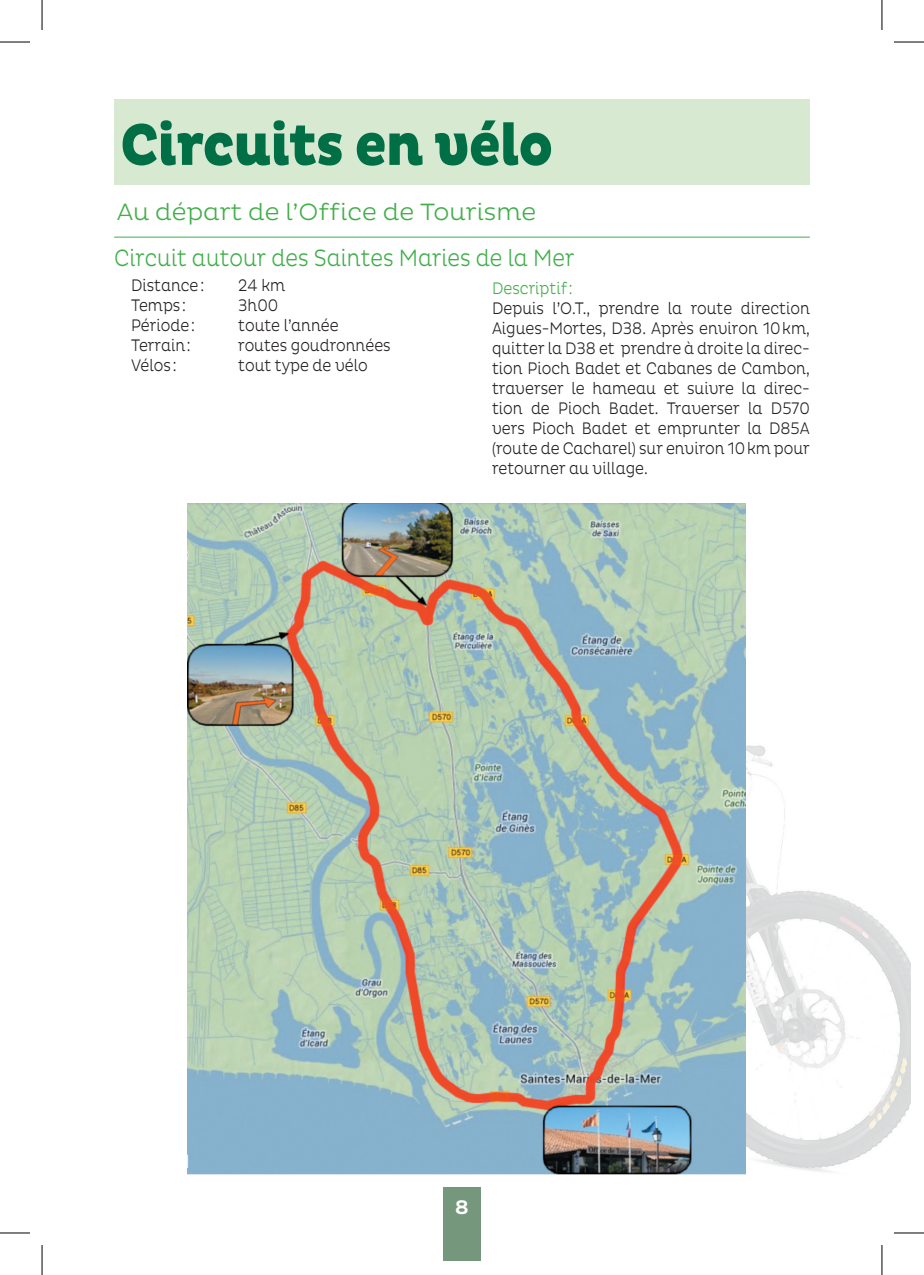
<style>
.page{position:relative;width:924px;height:1275px;background:#fff}
.page>*{position:absolute;margin:0;border:0;box-sizing:border-box;transform-origin:0 0}
.t1{font:800 60px "Pluto";letter-spacing:-.03em;color:#016f45;scale:.9 1}
.t2{font:300 24px "Pluto";color:#40ae49;scale:.85 1}
.t3{font:300 24px "Pluto";color:#40ae49}
.t4{font:500 20px "Pluto";color:#fff}
.t5{font:300 17px/20px "Pluto";color:#231f20;text-align:justify;scale:.85 1}
.t6{font:300 17px "Pluto";color:#40ae49;scale:.85 1}
</style>
<div class="page">
<div style="left:443px;top:1187px;width:37px;height:74px;background:#75977b"></div>
<img style="left:745px;top:707px;width:164px;height:468px">
<div style="left:114px;top:100px;width:695px;height:85px;background:#d8e9d2"></div>
<img style="left:187px;top:503px;width:558px;height:672px">
<hr style="left:114px;top:237px;width:695px;height:1px;background:#40ae49">
<hr style="left:0;top:42px;width:30px;height:1px;background:#000">
<hr style="left:893px;top:42px;width:30px;height:1px;background:#000">
<hr style="left:0;top:1232px;width:30px;height:1px;background:#000">
<hr style="left:893px;top:1232px;width:30px;height:1px;background:#000">
<hr style="left:42px;top:0;width:1px;height:30px;background:#000">
<hr style="left:42px;top:1245px;width:1px;height:30px;background:#000">
<hr style="left:881px;top:0;width:1px;height:30px;background:#000">
<hr style="left:881px;top:1245px;width:1px;height:30px;background:#000">
<h1 class="t1" style="left:120px;top:110px;width:483px">Circuits en vélo</h1>
<h2 class="t3" style="left:117px;top:198px;width:420px">Au départ de l’Office de Tourisme</h2>
<h2 class="t2" style="left:114px;top:244px;width:542px">Circuit autour des Saintes Maries de la Mer</h2>
<p class="t5" style="left:131px;top:276px;width:87px">Distance:</p>
<p class="t5" style="left:238px;top:276px;width:57px">24 km</p>
<p class="t5" style="left:131px;top:296px;width:66px">Temps:</p>
<p class="t5" style="left:238px;top:296px;width:49px">3h00</p>
<p class="t5" style="left:131px;top:316px;width:77px">Période:</p>
<p class="t5" style="left:238px;top:316px;width:120px">toute l’année</p>
<p class="t5" style="left:131px;top:336px;width:72px">Terrain:</p>
<p class="t5" style="left:238px;top:336px;width:181px">routes goudronnées</p>
<p class="t5" style="left:131px;top:356px;width:55px">Vélos:</p>
<p class="t5" style="left:238px;top:356px;width:154px">tout type de vélo</p>
<p class="t6" style="left:492px;top:278px;width:96px">Descriptif :</p>
<p class="t5" style="left:492px;top:298px;width:375px">Depuis l’O.T., prendre la route direction Aigues-Mortes, D38. Après environ 10km, quitter la D38 et prendre à droite la direc&shy;tion Pioch Badet et Cabanes de Cambon, traverser le hameau et suivre la direc&shy;tion de Pioch Badet. Traverser la D570 vers Pioch Badet et emprunter la D85A (route de Cacharel) sur environ 10km pour retourner au village.</p>
<p class="t4" style="left:454px;top:1195px;width:16px">8</p>
</div>
